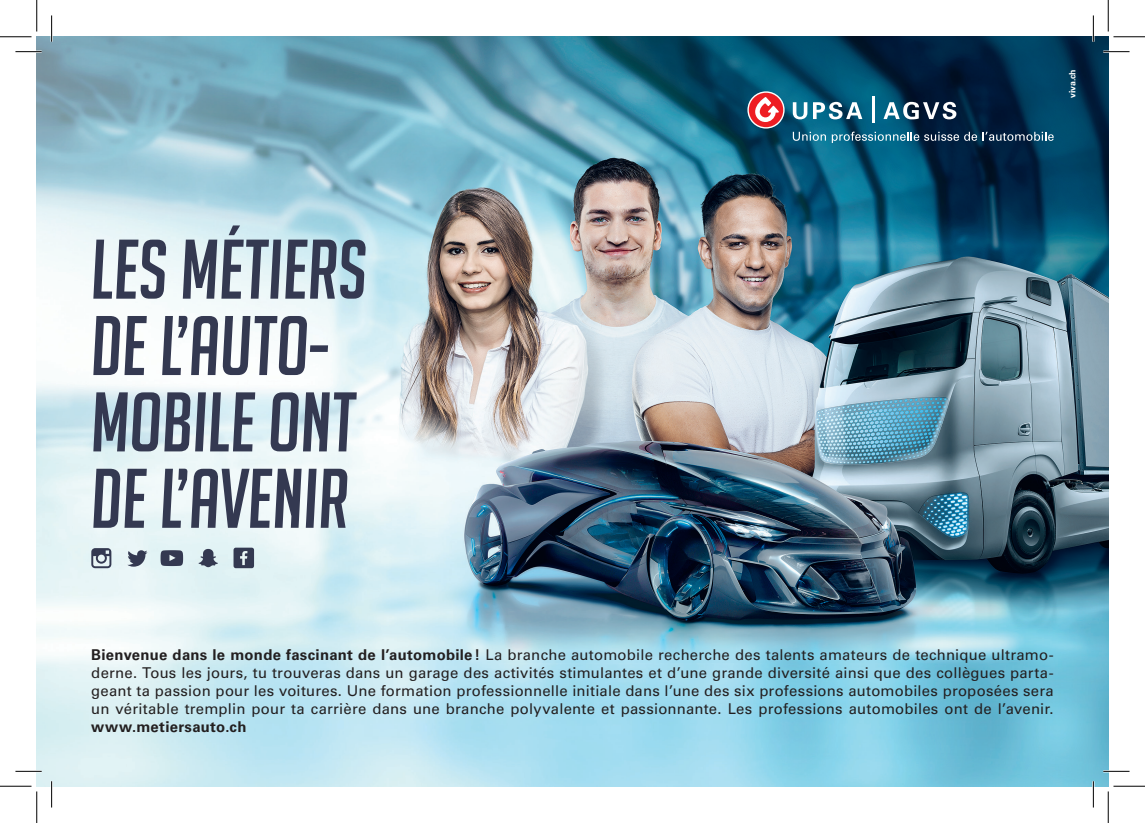
<style>
.page{position:relative;width:1145px;height:823px;background:#fff}
.page>*{position:absolute;margin:0;border:0;box-sizing:border-box;transform-origin:0 0}
.t1{font:italic 82.25px/76.3px "Big Noodle Titling";color:#343951}
.t2{font:14.88px/17.8px "Univers LT Std";letter-spacing:.015em;color:#231f20;text-align:justify}
.t3{font:700 14.88px "Univers LT Std";letter-spacing:.025em;color:#231f20}
.t4{font:700 8.75px "Univers LT Std";letter-spacing:-.01em;color:#fff}
.s1{font-weight:700}
</style>
<div class="page">
<img style="left:37px;top:37px;width:1071px;height:749px">
<svg style="left:127px;top:550px;width:20px;height:16px"></svg>
<svg style="left:91px;top:548px;width:20px;height:20px"></svg>
<svg style="left:199px;top:549px;width:19px;height:18px"></svg>
<svg style="left:161px;top:550px;width:22px;height:16px"></svg>
<svg style="left:234px;top:547px;width:20px;height:21px"></svg>
<svg style="left:793px;top:132px;width:33px;height:9px"></svg>
<svg style="left:832px;top:132px;width:145px;height:11px;background:#3d6f87"></svg>
<svg style="left:983px;top:132px;width:71px;height:9px"></svg>
<svg style="left:748px;top:92px;width:36px;height:36px"></svg>
<div style="left:747px;top:91px;width:38px;height:38px;border:1px solid #fff;border-radius:50%"></div>
<hr style="left:872px;top:97px;width:2px;height:26px;background:#fff">
<svg style="left:884px;top:102px;width:72px;height:17px"></svg>
<svg style="left:793px;top:102px;width:14px;height:17px"></svg>
<svg style="left:813px;top:102px;width:49px;height:17px"></svg>
<svg style="left:755px;top:97px;width:24px;height:25px"></svg>
<hr style="left:15px;top:51px;width:27px;height:2px;background:#fff">
<hr style="left:1103px;top:51px;width:27px;height:2px;background:#fff">
<hr style="left:15px;top:770px;width:27px;height:2px;background:#fff">
<hr style="left:1103px;top:770px;width:27px;height:2px;background:#fff">
<hr style="left:51px;top:15px;width:2px;height:27px;background:#fff">
<hr style="left:51px;top:781px;width:2px;height:26px;background:#fff">
<hr style="left:1092px;top:15px;width:2px;height:27px;background:#fff">
<hr style="left:1092px;top:781px;width:2px;height:26px;background:#fff">
<svg style="left:15px;top:51px;width:27px;height:1px"></svg>
<svg style="left:1103px;top:51px;width:27px;height:1px"></svg>
<svg style="left:15px;top:771px;width:27px;height:1px"></svg>
<svg style="left:1103px;top:771px;width:27px;height:1px"></svg>
<svg style="left:51px;top:15px;width:1px;height:27px"></svg>
<svg style="left:51px;top:781px;width:1px;height:26px"></svg>
<svg style="left:1093px;top:15px;width:1px;height:27px"></svg>
<svg style="left:1093px;top:781px;width:1px;height:26px"></svg>
<hr style="left:0;top:36px;width:32px;height:1px;background:#000">
<hr style="left:1113px;top:36px;width:32px;height:1px;background:#000">
<hr style="left:0;top:786px;width:32px;height:1px;background:#000">
<hr style="left:1113px;top:786px;width:32px;height:1px;background:#000">
<hr style="left:36px;top:0;width:1px;height:31px;background:#000">
<hr style="left:36px;top:791px;width:1px;height:32px;background:#000">
<hr style="left:1108px;top:0;width:1px;height:31px;background:#000">
<hr style="left:1108px;top:791px;width:1px;height:32px;background:#000">
<p class="t4" style="left:1067px;top:98px;width:30px;rotate:-90deg">viva.ch</p>
<h1 class="t1" style="left:91px;top:231px;width:278px">LES MéTIERS<br>DE L’AUTO-<br>MOBILE ONT<br>DE L’AVENIR</h1>
<p class="t2" style="left:91px;top:646px;width:964px"><span class="s1">Bienvenue dans le monde fascinant de l’automobile!</span> La branche automobile recherche des talents amateurs de technique ultramo&shy;derne. Tous les jours, tu trouveras dans un garage des activités stimulantes et d’une grande diversité ainsi que des collègues parta&shy;geant ta passion pour les voitures. Une formation professionnelle initiale dans l’une des six professions automobiles proposées sera un véritable tremplin pour ta carrière dans une branche polyvalente et passionnante. Les professions automobiles ont de l’avenir.</p>
<p class="t3" style="left:91px;top:717px;width:157px">www.metiersauto.ch</p>
</div>
